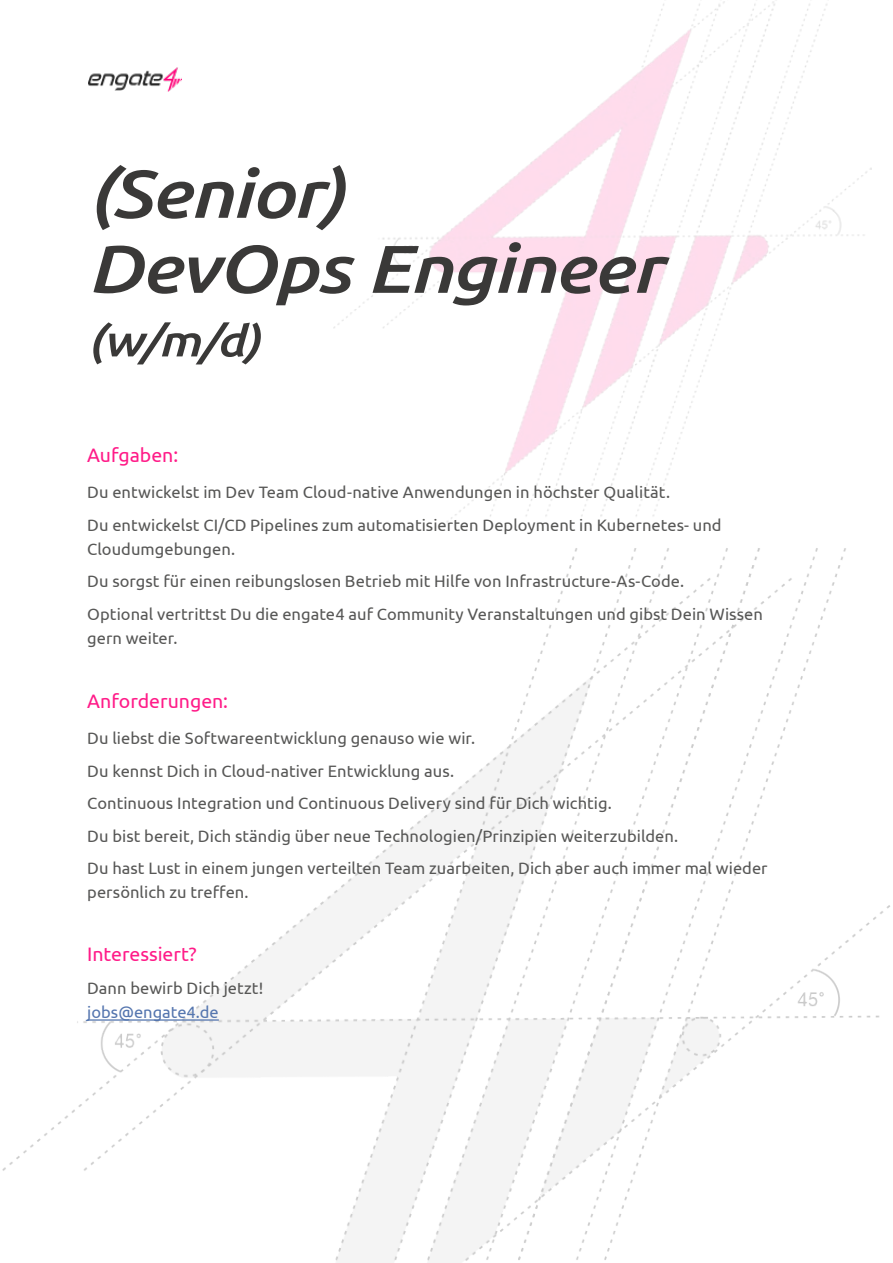
<style>
.page{position:relative;width:893px;height:1263px;background:#fff}
.page>*{position:absolute;margin:0;border:0;box-sizing:border-box;transform-origin:0 0}
.t1{font:italic 500 67.5px/75px "Ubuntu";letter-spacing:-.025em;color:#3a3938;scale:1.15 1}
.t2{font:italic 500 43.5px "Ubuntu";color:#3a3938;scale:1.15 1}
.t3{font:19.5px "Ubuntu";letter-spacing:-.005em;color:#ff1b88}
.t4{font:16.5px/32.5px "Ubuntu";letter-spacing:.005em;color:#575756}
.t5{font:16.5px "Ubuntu";color:#5576af}
</style>
<div class="page">
<img style="left:3px;top:548px;width:887px;height:715px">
<img style="left:334px;top:1px;width:537px;height:524px">
<hr style="left:87px;top:1019px;width:132px;height:2px;background:#5576af">
<img style="left:88px;top:67px;width:93px;height:24px">
<h1 class="t1" style="left:87px;top:155px;width:501px">(Senior)<br>DevOps Engineer</h1>
<h2 class="t2" style="left:87px;top:314px;width:152px">(w/m/d)</h2>
<p class="t3" style="left:87px;top:443px;width:92px">Aufgaben:</p>
<p class="t4" style="left:87px;top:476px;width:636px">Du entwickelst im Dev Team Cloud-native Anwendungen in höchster Qualität.<br>Du entwickelst CI/CD Pipelines zum automatisierten Deployment in Kubernetes- und</p>
<p class="t4" style="left:87px;top:532px;width:677px">Cloudumgebungen.<br>Du sorgst für einen reibungslosen Betrieb mit Hilfe von Infrastructure-As-Code.<br>Optional vertrittst Du die engate4 auf Community Veranstaltungen und gibst Dein Wissen</p>
<p class="t4" style="left:87px;top:621px;width:92px">gern weiter.</p>
<p class="t3" style="left:87px;top:689px;width:142px">Anforderungen:</p>
<p class="t4" style="left:87px;top:722px;width:682px">Du liebst die Softwareentwicklung genauso wie wir.<br>Du kennst Dich in Cloud-nativer Entwicklung aus.<br>Continuous Integration und Continuous Delivery sind für Dich wichtig.<br>Du bist bereit, Dich ständig über neue Technologien/Prinzipien weiterzubilden.<br>Du hast Lust in einem jungen verteilten Team zuarbeiten, Dich aber auch immer mal wieder</p>
<p class="t4" style="left:87px;top:876px;width:163px">persönlich zu treffen.</p>
<p class="t3" style="left:87px;top:942px;width:111px">Interessiert?</p>
<p class="t4" style="left:87px;top:971px;width:178px">Dann bewirb Dich jetzt!</p>
<p class="t5" style="left:87px;top:1002px;width:133px">jobs@engate4.de</p>
</div>
